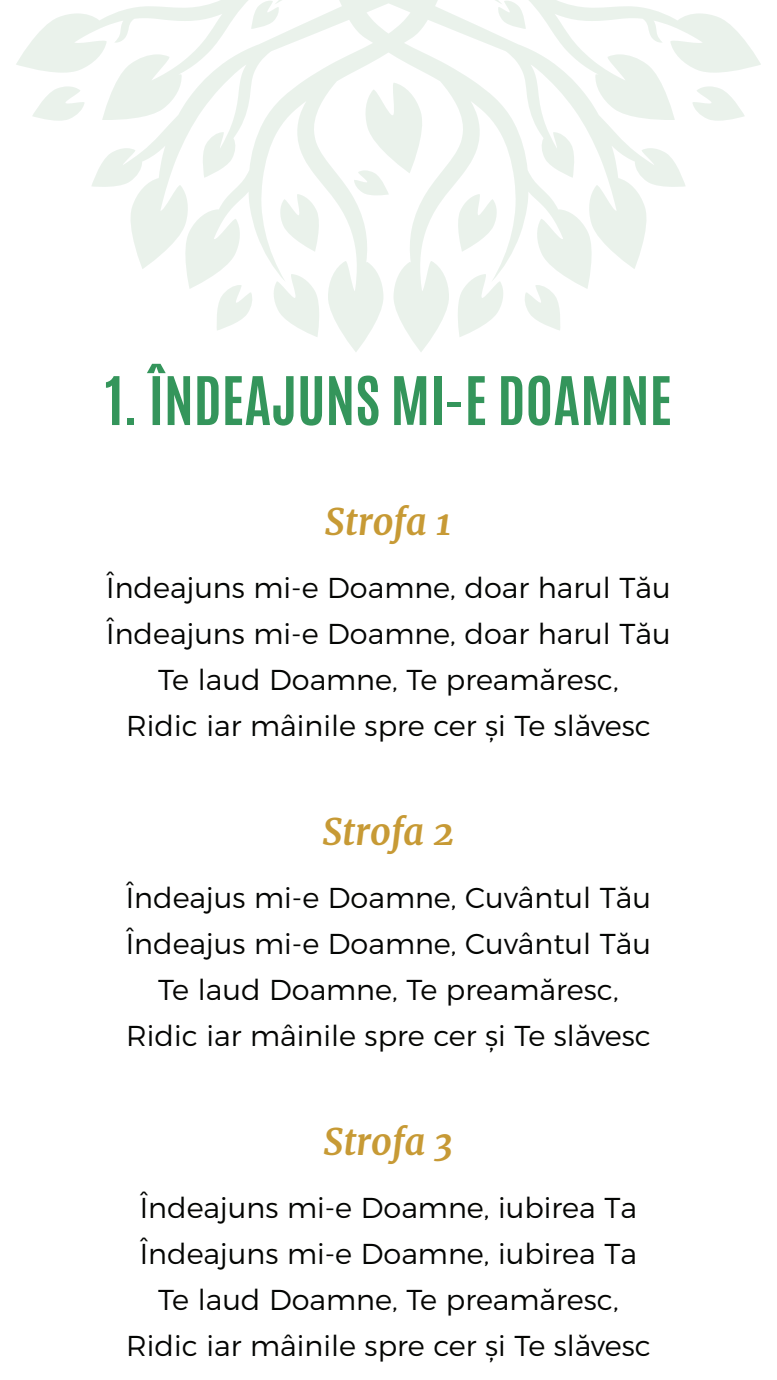
<style>
.page{position:relative;width:777px;height:1380px;background:#fff}
.page>*{position:absolute;margin:0;border:0;box-sizing:border-box;transform-origin:0 0}
.t1{font:700 56.88px "Antonio";color:#34955b}
.t2{font:italic 700 36.25px "Merriweather";color:#c79a35}
.t3{font:300 28.75px/46.2px "Montserrat";color:#040503;text-align:center}
</style>
<div class="page">
<svg style="left:16px;top:0;width:744px;height:352px"></svg>
<svg style="left:523px;top:285px;width:39px;height:46px"></svg>
<svg style="left:354px;top:83px;width:73px;height:112px"></svg>
<h1 class="t1" style="left:105px;top:358px;width:568px">1. ÎNDEAJUNS MI-E DOAMNE</h1>
<p class="t2" style="left:325px;top:499px;width:128px">Strofa 1</p>
<p class="t3" style="left:106px;top:562px;width:565px">Îndeajuns mi-e Doamne, doar harul Tău Îndeajuns mi-e Doamne, doar harul Tău Te laud Doamne, Te preamăresc,<br>Ridic iar mâinile spre cer și Te slăvesc</p>
<p class="t2" style="left:322px;top:809px;width:134px">Strofa 2</p>
<p class="t3" style="left:126px;top:872px;width:526px">Îndeajus mi-e Doamne, Cuvântul Tău Îndeajus mi-e Doamne, Cuvântul Tău Te laud Doamne, Te preamăresc, Ridic iar mâinile spre cer și Te slăvesc</p>
<p class="t2" style="left:323px;top:1119px;width:131px">Strofa 3</p>
<p class="t3" style="left:126px;top:1182px;width:526px">Îndeajuns mi-e Doamne, iubirea Ta Îndeajuns mi-e Doamne, iubirea Ta Te laud Doamne, Te preamăresc, Ridic iar mâinile spre cer și Te slăvesc</p>
</div>
